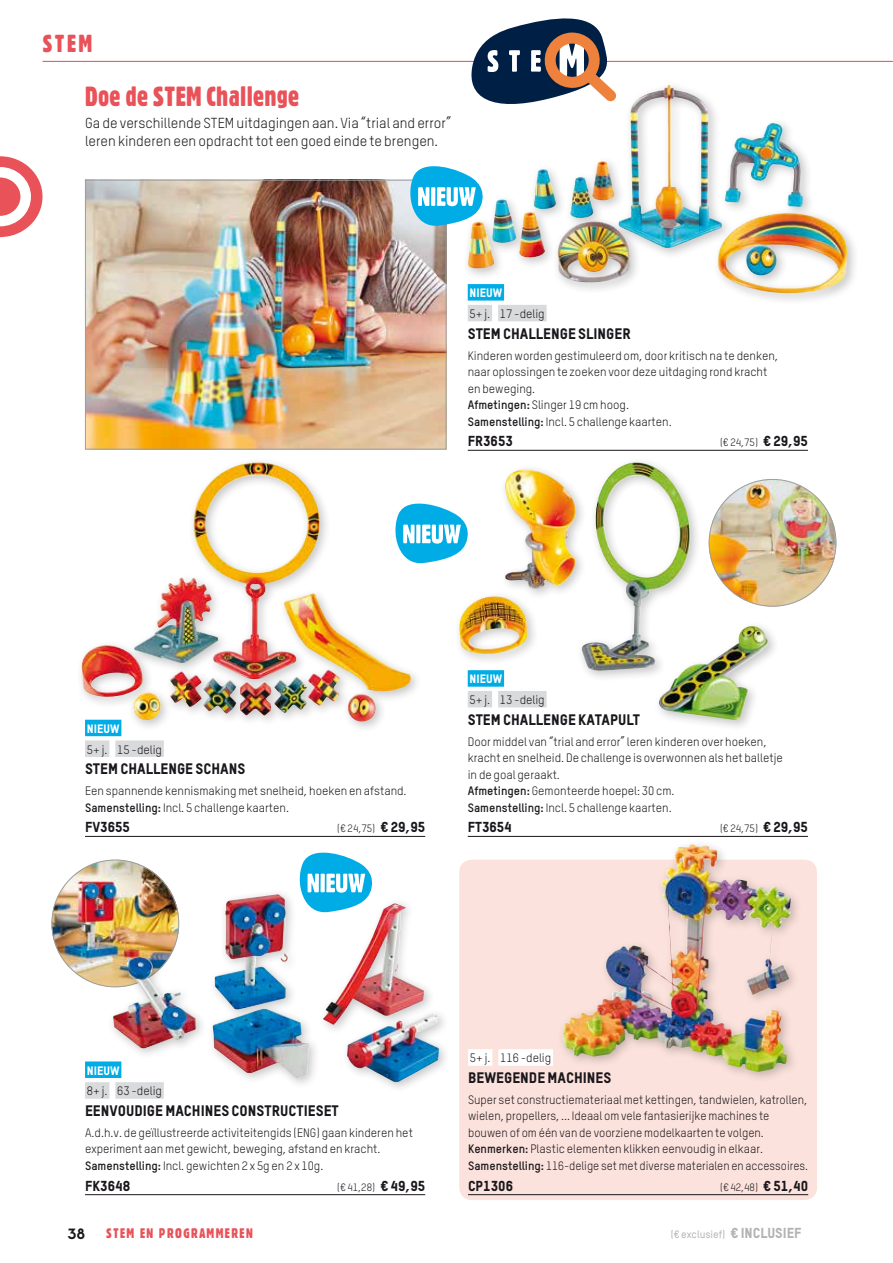
<style>
.page{position:relative;width:893px;height:1263px;background:#fff}
.page>*{position:absolute;margin:0;border:0;box-sizing:border-box;transform-origin:0 0}
.t1{font:27px "Gothic 821 Condensed BT";letter-spacing:.01em;color:#e85258}
.t2{font:24px "Gothic 821 Condensed BT";color:#e85258}
.t3{font:15px "TSTAR Headline";color:#1a171c}
.t4{font:15px "Chalet Tokyo";color:#1a171c}
.t5{font:14.25px/18px "TSTAR";color:#1a171c}
.t6{font:14.25px "TSTAR Headline";color:#1a171c}
.t7{font:13.5px "Gothic 821 Condensed BT";letter-spacing:.1em;color:#e85258}
.t8{font:12px/16.5px "TSTAR";color:#1a171c}
.t9{font:12px "TSTAR Headline";color:#fff}
.t10{font:10.5px "TSTAR";color:#1a171c}
.t11{font:500 10.5px "TSTAR";color:#b1b3b4}
.s1{font-weight:700}
.s2{font-family:"TSTAR Headline";font-size:14.25px}
.s3{font-family:"TSTAR Headline";font-weight:400;font-size:14.25px}
</style>
<div class="page">
<div style="left:459px;top:860px;width:358px;height:340px;background:#fce2dc;border-radius:13px"></div>
<svg style="left:0;top:156px;width:43px;height:81px"></svg>
<hr style="left:43px;top:61px;width:850px;height:1px;background:#e85258">
<img style="left:709px;top:479px;width:127px;height:128px;border-radius:64px">
<img style="left:87px;top:182px;width:357px;height:265px">
<div style="left:85px;top:180px;width:361px;height:269px;border:1px solid #9c9e9f"></div>
<img style="left:52px;top:860px;width:127px;height:127px;border-radius:64px">
<div style="left:576px;top:456px;width:204px;height:276px;background:#1a171c;opacity:.25"></div>
<img style="left:581px;top:462px;width:189px;height:258px">
<div style="left:499px;top:464px;width:89px;height:137px;background:#1a171c;opacity:.25"></div>
<img style="left:502px;top:469px;width:76px;height:120px">
<div style="left:453px;top:590px;width:87px;height:76px;background:#1a171c;opacity:.25"></div>
<img style="left:459px;top:596px;width:69px;height:58px">
<div style="left:462px;top:80px;width:397px;height:225px;background:#1a171c;opacity:.25"></div>
<img style="left:618px;top:85px;width:155px;height:164px">
<div style="left:108px;top:889px;width:343px;height:205px;background:#1a171c;opacity:.25"></div>
<img style="left:215px;top:894px;width:209px;height:131px">
<div style="left:557px;top:839px;width:245px;height:244px;background:#1a171c;opacity:.25"></div>
<img style="left:563px;top:844px;width:129px;height:195px">
<svg style="left:410px;top:166px;width:73px;height:60px"></svg>
<div style="left:76px;top:456px;width:346px;height:277px;background:#1a171c;opacity:.25"></div>
<img style="left:134px;top:462px;width:187px;height:217px">
<svg style="left:395px;top:504px;width:73px;height:59px"></svg>
<svg style="left:300px;top:853px;width:72px;height:59px"></svg>
<svg style="left:471px;top:18px;width:145px;height:86px"></svg>
<div style="left:468px;top:670px;width:36px;height:17px;background:#00ace5"></div>
<div style="left:468px;top:691px;width:24px;height:16px;background:#d9dadb"></div>
<div style="left:498px;top:691px;width:49px;height:16px;background:#d9dadb"></div>
<hr style="left:468px;top:836px;width:340px;height:1px;background:#1a171c">
<div style="left:468px;top:284px;width:36px;height:17px;background:#00ace5"></div>
<div style="left:468px;top:305px;width:24px;height:16px;background:#d9dadb"></div>
<div style="left:498px;top:305px;width:49px;height:16px;background:#d9dadb"></div>
<hr style="left:468px;top:450px;width:340px;height:1px;background:#1a171c">
<div style="left:85px;top:1061px;width:36px;height:17px;background:#00ace5"></div>
<div style="left:85px;top:1082px;width:24px;height:17px;background:#d9dadb"></div>
<div style="left:115px;top:1082px;width:49px;height:17px;background:#d9dadb"></div>
<hr style="left:85px;top:1194px;width:340px;height:1px;background:#1a171c">
<div style="left:85px;top:720px;width:36px;height:16px;background:#00ace5"></div>
<div style="left:85px;top:740px;width:24px;height:17px;background:#d9dadb"></div>
<div style="left:115px;top:740px;width:49px;height:17px;background:#d9dadb"></div>
<hr style="left:85px;top:836px;width:340px;height:1px;background:#1a171c">
<div style="left:468px;top:1049px;width:24px;height:17px;background:#fff"></div>
<div style="left:498px;top:1049px;width:55px;height:17px;background:#fff"></div>
<hr style="left:468px;top:1194px;width:340px;height:1px;background:#1a171c">
<h2 class="t2" style="left:43px;top:29px;width:51px">STEM</h2>
<h1 class="t1" style="left:85px;top:80px;width:216px">Doe de STEM Challenge</h1>
<p class="t5" style="left:85px;top:114px;width:368px">Ga de verschillende STEM uitdagingen aan. Via “trial and error” leren kinderen een opdracht tot een goed einde te brengen.</p>
<p class="t9" style="left:470px;top:286px;width:34px">NIEUW</p>
<p class="t8" style="left:470px;top:305px;width:77px">5+ j. 17 -delig</p>
<p class="t3" style="left:468px;top:324px;width:165px">STEM CHALLENGE SLINGER</p>
<p class="t8" style="left:468px;top:347px;width:312px">Kinderen worden gestimuleerd om, door kritisch na te denken, naar oplossingen te zoeken voor deze uitdaging rond kracht en beweging.<br><span class="s1">Afmetingen:</span> Slinger 19 cm hoog.<br><span class="s1">Samenstelling:</span> Incl. 5 challenge kaarten.</p>
<p class="t6" style="left:468px;top:432px;width:47px">FR3653</p>
<p class="t10" style="left:720px;top:436px;width:89px">(€ 24,75) <span class="s2">€ 29,95</span></p>
<p class="t9" style="left:87px;top:721px;width:34px">NIEUW</p>
<p class="t8" style="left:87px;top:741px;width:77px">5+ j. 15 -delig</p>
<p class="t3" style="left:85px;top:760px;width:162px">STEM CHALLENGE SCHANS</p>
<p class="t8" style="left:85px;top:782px;width:323px">Een spannende kennismaking met snelheid, hoeken en afstand.<br><span class="s1">Samenstelling:</span> Incl. 5 challenge kaarten.</p>
<p class="t6" style="left:85px;top:818px;width:46px">FV3655</p>
<p class="t10" style="left:337px;top:822px;width:89px">(€ 24,75) <span class="s2">€ 29,95</span></p>
<p class="t9" style="left:470px;top:672px;width:34px">NIEUW</p>
<p class="t8" style="left:470px;top:691px;width:77px">5+ j. 13 -delig</p>
<p class="t3" style="left:468px;top:710px;width:174px">STEM CHALLENGE KATAPULT</p>
<p class="t8" style="left:468px;top:733px;width:317px">Door middel van “trial and error” leren kinderen over hoeken, kracht en snelheid. De challenge is overwonnen als het balletje in de goal geraakt.<br><span class="s1">Afmetingen:</span> Gemonteerde hoepel: 30 cm.<br><span class="s1">Samenstelling:</span> Incl. 5 challenge kaarten.</p>
<p class="t6" style="left:468px;top:818px;width:46px">FT3654</p>
<p class="t10" style="left:720px;top:822px;width:89px">(€ 24,75) <span class="s2">€ 29,95</span></p>
<p class="t9" style="left:87px;top:1063px;width:34px">NIEUW</p>
<p class="t8" style="left:87px;top:1083px;width:77px">8+ j. 63 -delig</p>
<p class="t3" style="left:85px;top:1101px;width:255px">EENVOUDIGE MACHINES CONSTRUCTIESET</p>
<p class="t8" style="left:85px;top:1124px;width:329px">A.d.h.v. de geïllustreerde activiteitengids (ENG) gaan kinderen het experiment aan met gewicht, beweging, afstand en kracht.<br><span class="s1">Samenstelling:</span> Incl. gewichten 2 x 5g en 2 x 10g.</p>
<p class="t6" style="left:85px;top:1177px;width:47px">FK3648</p>
<p class="t10" style="left:337px;top:1180px;width:90px">(€ 41,28) <span class="s2">€ 49,95</span></p>
<p class="t8" style="left:470px;top:1050px;width:83px">5+ j. 116 -delig</p>
<p class="t3" style="left:468px;top:1068px;width:145px">BEWEGENDE MACHINES</p>
<p class="t8" style="left:468px;top:1091px;width:342px">Super set constructiemateriaal met kettingen, tandwielen, katrollen, wielen, propellers, ... Ideaal om vele fantasierijke machines te bouwen of om één van de voorziene modelkaarten te volgen.<br><span class="s1">Kenmerken:</span> Plastic elementen klikken eenvoudig in elkaar.<br><span class="s1">Samenstelling:</span> 116-delige set met diverse materialen en accessoires.</p>
<p class="t6" style="left:468px;top:1177px;width:47px">CP1306</p>
<p class="t10" style="left:720px;top:1180px;width:90px">(€ 42,48) <span class="s2">€ 51,40</span></p>
<p class="t4" style="left:68px;top:1224px;width:19px">38</p>
<p class="t7" style="left:106px;top:1225px;width:148px">STEM EN PROGRAMMEREN</p>
<p class="t11" style="left:671px;top:1228px;width:132px">(€ exclusief) <span class="s3">€ INCLUSIEF</span></p>
</div>
